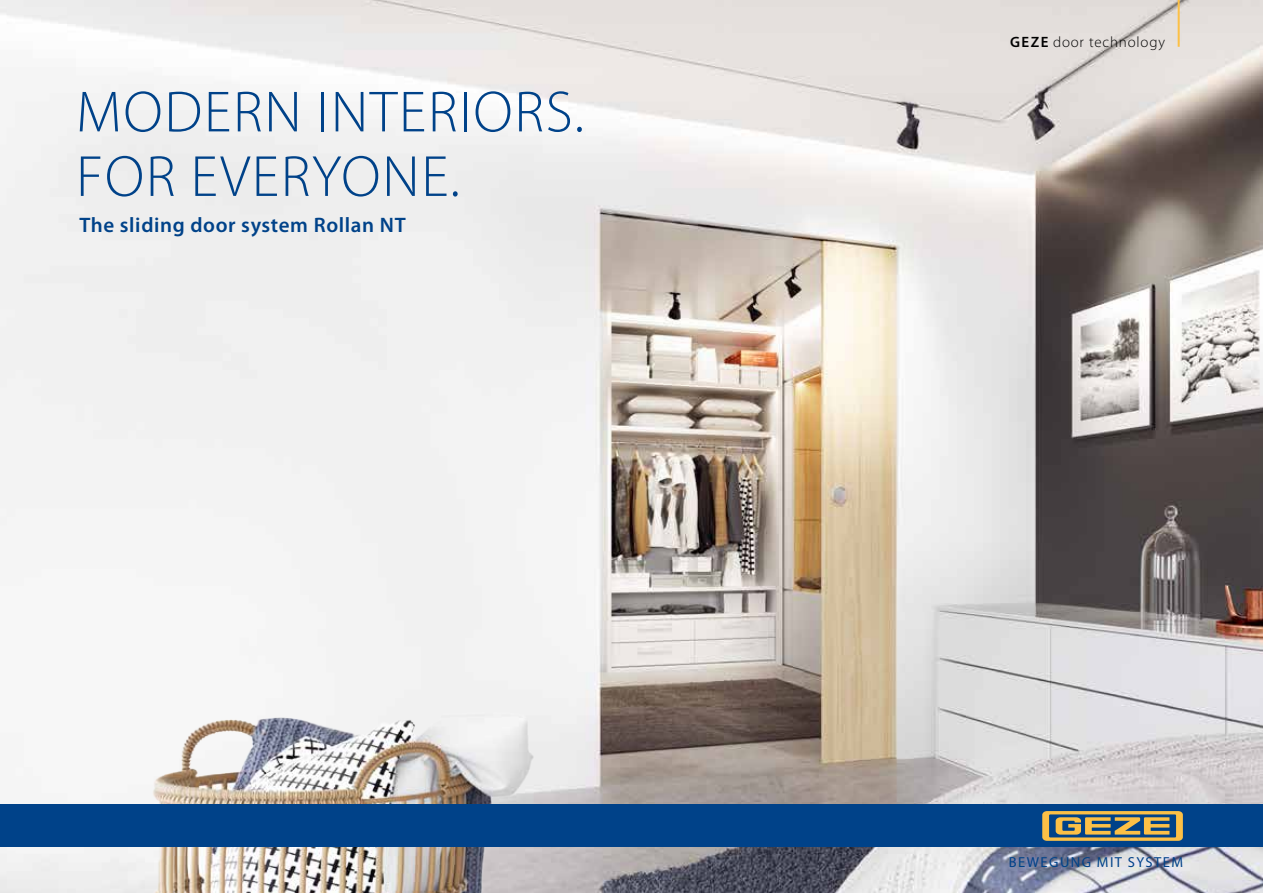
<style>
.page{position:relative;width:1263px;height:893px;background:#fff}
.page>*{position:absolute;margin:0;border:0;box-sizing:border-box;transform-origin:0 0}
.t1{font:300 58.5px/64.5px "Myriad Pro";letter-spacing:.03em;color:#004289}
.t2{font:600 21px "Myriad Pro";letter-spacing:.03em;color:#004289}
.t3{font:300 15px "Myriad Pro";letter-spacing:.055em;color:#000}
.t4{font:14.55px "Myriad Pro";letter-spacing:.1em;color:#004289}
.s1{font-weight:600}
</style>
<div class="page">
<img style="left:0;top:0;width:1263px;height:893px">
<img style="left:96px;top:598px;width:476px;height:295px">
<div style="left:0;top:805px;width:1263px;height:42px;background:#004289"></div>
<svg style="left:1042px;top:811px;width:141px;height:30px"></svg>
<hr style="left:1178px;top:0;width:2px;height:47px;background:#fcc046">
<h1 class="t1" style="left:76px;top:79px;width:510px">MODERN INTERIORS.<br>FOR EVERYONE.</h1>
<p class="t2" style="left:79px;top:212px;width:328px">The sliding door system Rollan NT</p>
<p class="t3" style="left:1010px;top:33px;width:156px"><span class="s1">GEZE</span> door technology</p>
<p class="t4" style="left:1009px;top:854px;width:176px">BEWEGUNG MIT SYSTEM</p>
</div>
